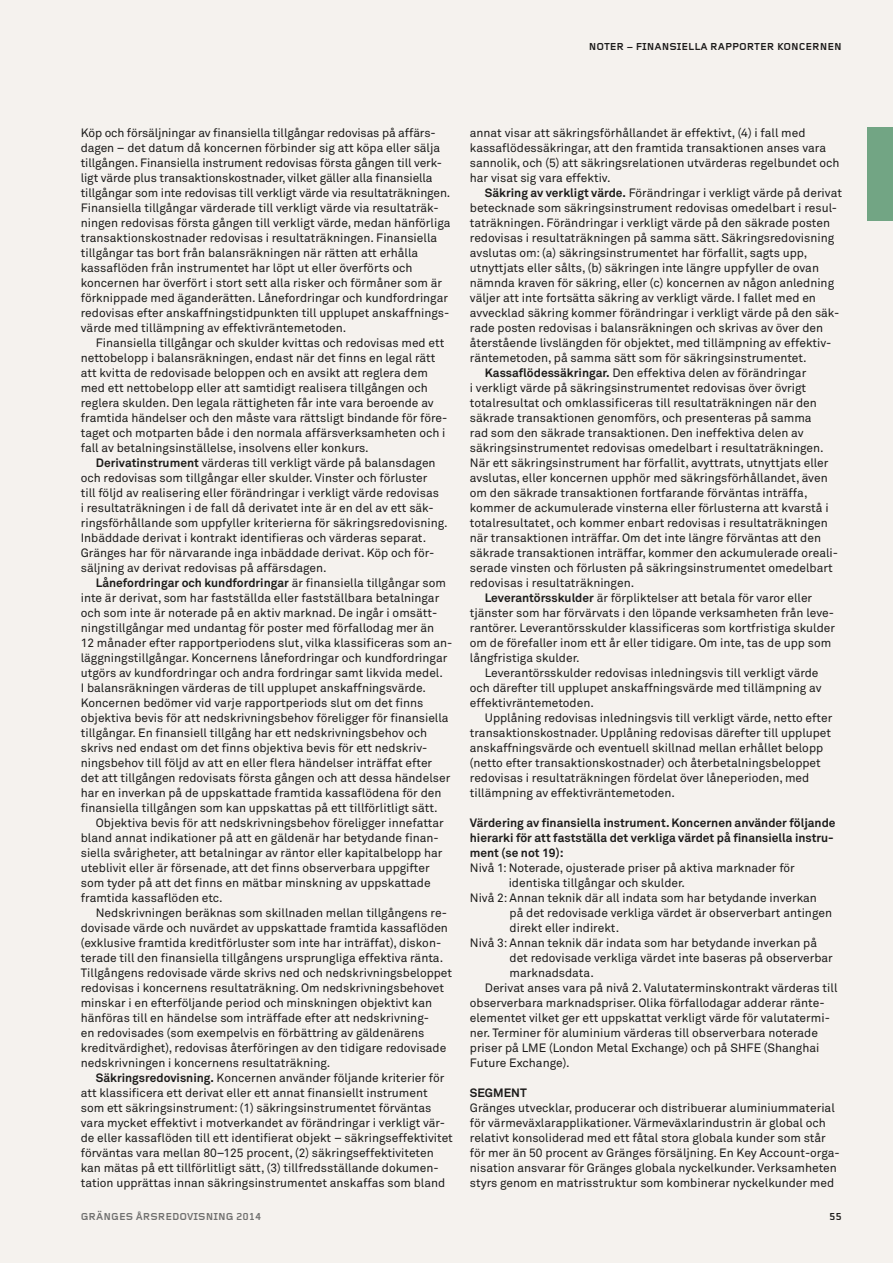
<style>
.page{position:relative;width:893px;height:1263px;background:#f5f2ee}
.page>*{position:absolute;margin:0;border:0;box-sizing:border-box;transform-origin:0 0}
.Notbröd_indrag{font:12px/15px "Akkurat Pro";color:#1c1b1a}
.Notbröd{font:12px/15px "Akkurat Pro";color:#1c1b1a}
.Notmellis_2{font:700 12px/15px "Akkurat Pro";color:#1c1b1a}
.Notmellis_1{font:700 12px "Akkurat Pro";color:#1c1b1a}
.t1{font:700 10.5px "Foundry Gridnik";color:#1c1b1a}
.t2{font:700 10.5px "Foundry Gridnik";color:#70706f}
.s1{font-weight:700}
</style>
<div class="page">
<div style="left:867px;top:128px;width:26px;height:93px;background:#72a584"></div>
<p class="t1" style="left:589px;top:41px;width:255px">NOTER – FINANSIELLA RAPPORTER KONCERNEN</p>
<p class="Notbröd" style="left:81px;top:126px;width:371px">Köp och försäljningar av finansiella tillgångar redovisas på affärs&shy;dagen – det datum då koncernen förbinder sig att köpa eller sälja tillgången. Finansiella instrument redovisas första gången till verk&shy;ligt värde plus transaktionskostnader, vilket gäller alla finansiella tillgångar som inte redovisas till verkligt värde via resultaträkningen.<br>Finansiella tillgångar värderade till verkligt värde via resultaträk&shy;ningen redovisas första gången till verkligt värde, medan hänförliga transaktionskostnader redovisas i resultaträkningen. Finansiella tillgångar tas bort från balansräkningen när rätten att erhålla kassaflöden från instrumentet har löpt ut eller överförts och koncernen har överfört i stort sett alla risker och förmåner som är förknippade med äganderätten. Lånefordringar och kundfordringar redovisas efter anskaffningstidpunkten till upplupet anskaffnings&shy;värde med tillämpning av effektivräntemetoden.</p>
<p class="Notbröd_indrag" style="left:81px;top:336px;width:368px;text-indent:15px">Finansiella tillgångar och skulder kvittas och redovisas med ett nettobelopp i balansräkningen, endast när det finns en legal rätt att kvitta de redovisade beloppen och en avsikt att reglera dem med ett nettobelopp eller att samtidigt realisera tillgången och reglera skulden. Den legala rättigheten får inte vara beroende av framtida händelser och den måste vara rättsligt bindande för före&shy;taget och motparten både i den normala affärsverksamheten och i fall av betalningsinställelse, insolvens eller konkurs.</p>
<p class="Notbröd_indrag" style="left:81px;top:456px;width:368px;text-indent:15px"><span class="s1">Derivatinstrument</span> värderas till verkligt värde på balansdagen och redovisas som tillgångar eller skulder. Vinster och förluster<br>till följd av realisering eller förändringar i verkligt värde redovisas<br>i resultaträkningen i de fall då derivatet inte är en del av ett säk&shy;ringsförhållande som uppfyller kriterierna för säkringsredovisning.<br>Inbäddade derivat i kontrakt identifieras och värderas separat.<br>Gränges har för närvarande inga inbäddade derivat. Köp och för&shy;säljning av derivat redovisas på affärsdagen.</p>
<p class="Notbröd_indrag" style="left:81px;top:576px;width:373px;text-indent:15px"><span class="s1">Lånefordringar och kundfordringar</span> är finansiella tillgångar som inte är derivat, som har fastställda eller fastställbara betalningar och som inte är noterade på en aktiv marknad. De ingår i omsätt&shy;ningstillgångar med undantag för poster med förfallodag mer än<br>12 månader efter rapportperiodens slut, vilka klassificeras som an&shy;läggningstillgångar. Koncernens lånefordringar och kundfordringar utgörs av kundfordringar och andra fordringar samt likvida medel.<br>I balansräkningen värderas de till upplupet anskaffningsvärde.<br>Koncernen bedömer vid varje rapportperiods slut om det finns objektiva bevis för att nedskrivningsbehov föreligger för finansiella tillgångar. En finansiell tillgång har ett nedskrivningsbehov och skrivs ned endast om det finns objektiva bevis för ett nedskriv&shy;ningsbehov till följd av att en eller flera händelser inträffat efter det att tillgången redovisats första gången och att dessa händelser har en inverkan på de uppskattade framtida kassaflödena för den finansiella tillgången som kan uppskattas på ett tillförlitligt sätt.</p>
<p class="Notbröd_indrag" style="left:81px;top:816px;width:365px;text-indent:15px">Objektiva bevis för att nedskrivningsbehov föreligger innefattar bland annat indikationer på att en gäldenär har betydande finan&shy;siella svårigheter, att betalningar av räntor eller kapitalbelopp har uteblivit eller är försenade, att det finns observerbara uppgifter som tyder på att det finns en mätbar minskning av uppskattade framtida kassaflöden etc.</p>
<p class="Notbröd_indrag" style="left:81px;top:906px;width:373px;text-indent:15px">Nedskrivningen beräknas som skillnaden mellan tillgångens re&shy;dovisade värde och nuvärdet av uppskattade framtida kassaflöden (exklusive framtida kreditförluster som inte har inträffat), diskon&shy;terade till den finansiella tillgångens ursprungliga effektiva ränta.<br>Tillgångens redovisade värde skrivs ned och nedskrivningsbeloppet redovisas i koncernens resultaträkning. Om nedskrivningsbehovet minskar i en efterföljande period och minskningen objektivt kan hänföras till en händelse som inträffade efter att nedskrivning-<br>en redovisades (som exempelvis en förbättring av gäldenärens kreditvärdighet), redovisas återföringen av den tidigare redovisade nedskrivningen i koncernens resultaträkning.</p>
<p class="Notbröd_indrag" style="left:81px;top:1071px;width:374px;text-indent:15px"><span class="s1">Säkringsredovisning.</span> Koncernen använder följande kriterier för att klassificera ett derivat eller ett annat finansiellt instrument som ett säkringsinstrument: (1) säkringsinstrumentet förväntas vara mycket effektivt i motverkandet av förändringar i verkligt vär&shy;de eller kassaflöden till ett identifierat objekt – säkringseffektivitet förväntas vara mellan 80–125 procent, (2) säkringseffektiviteten kan mätas på ett tillförlitligt sätt, (3) tillfredsställande dokumen&shy;tation upprättas innan säkringsinstrumentet anskaffas som bland</p>
<p class="Notbröd_indrag" style="left:470px;top:126px;width:371px">annat visar att säkringsförhållandet är effektivt, (4) i fall med kassaflödessäkringar, att den framtida transaktionen anses vara sannolik, och (5) att säkringsrelationen utvärderas regelbundet och har visat sig vara effektiv.</p>
<p class="Notbröd_indrag" style="left:470px;top:186px;width:374px;text-indent:15px"><span class="s1">Säkring av verkligt värde.</span> Förändringar i verkligt värde på derivat betecknade som säkringsinstrument redovisas omedelbart i resul&shy;taträkningen. Förändringar i verkligt värde på den säkrade posten redovisas i resultaträkningen på samma sätt. Säkringsredovisning avslutas om: (a) säkringsinstrumentet har förfallit, sagts upp, utnyttjats eller sålts, (b) säkringen inte längre uppfyller de ovan nämnda kraven för säkring, eller (c) koncernen av någon anledning väljer att inte fortsätta säkring av verkligt värde. I fallet med en avvecklad säkring kommer förändringar i verkligt värde på den säk&shy;rade posten redovisas i balansräkningen och skrivas av över den återstående livslängden för objektet, med tillämpning av effektiv&shy;räntemetoden, på samma sätt som för säkringsinstrumentet.</p>
<p class="Notbröd_indrag" style="left:470px;top:366px;width:370px;text-indent:15px"><span class="s1">Kassaflödessäkringar.</span> Den effektiva delen av förändringar<br>i verkligt värde på säkringsinstrumentet redovisas över övrigt totalresultat och omklassificeras till resultaträkningen när den säkrade transaktionen genomförs, och presenteras på samma<br>rad som den säkrade transaktionen. Den ineffektiva delen av säkringsinstrumentet redovisas omedelbart i resultaträkningen.<br>När ett säkringsinstrument har förfallit, avyttrats, utnyttjats eller avslutas, eller koncernen upphör med säkringsförhållandet, även om den säkrade transaktionen fortfarande förväntas inträffa, kommer de ackumulerade vinsterna eller förlusterna att kvarstå i totalresultatet, och kommer enbart redovisas i resultaträkningen när transaktionen inträffar. Om det inte längre förväntas att den säkrade transaktionen inträffar, kommer den ackumulerade oreali&shy;serade vinsten och förlusten på säkringsinstrumentet omedelbart redovisas i resultaträkningen.</p>
<p class="Notbröd_indrag" style="left:470px;top:591px;width:367px;text-indent:15px"><span class="s1">Leverantörsskulder</span> är förpliktelser att betala för varor eller tjänster som har förvärvats i den löpande verksamheten från leve&shy;rantörer. Leverantörsskulder klassificeras som kortfristiga skulder om de förefaller inom ett år eller tidigare. Om inte, tas de upp som långfristiga skulder.</p>
<p class="Notbröd_indrag" style="left:470px;top:666px;width:353px;text-indent:15px">Leverantörsskulder redovisas inledningsvis till verkligt värde och därefter till upplupet anskaffningsvärde med tillämpning av effektivräntemetoden.</p>
<p class="Notbröd_indrag" style="left:470px;top:711px;width:364px;text-indent:15px">Upplåning redovisas inledningsvis till verkligt värde, netto efter transaktionskostnader. Upplåning redovisas därefter till upplupet anskaffningsvärde och eventuell skillnad mellan erhållet belopp (netto efter transaktionskostnader) och återbetalningsbeloppet redovisas i resultaträkningen fördelat över låneperioden, med tillämpning av effektivräntemetoden.</p>
<p class="Notmellis_2" style="left:470px;top:815px;width:367px">Värdering av finansiella instrument. Koncernen använder följande hierarki för att fastställa det verkliga värdet på finansiella instru&shy;ment (se not 19):</p>
<p class="Notbröd" style="left:509px;top:861px;width:288px;text-indent:-39px">Nivå 1: Noterade, ojusterade priser på aktiva marknader för identiska tillgångar och skulder.</p>
<p class="Notbröd" style="left:510px;top:891px;width:324px;text-indent:-40px">Nivå 2: Annan teknik där all indata som har betydande inverkan på det redovisade verkliga värdet är observerbart antingen direkt eller indirekt.</p>
<p class="Notbröd" style="left:510px;top:936px;width:325px;text-indent:-40px">Nivå 3: Annan teknik där indata som har betydande inverkan på det redovisade verkliga värdet inte baseras på observerbar marknadsdata.</p>
<p class="Notbröd_indrag" style="left:470px;top:981px;width:369px;text-indent:15px">Derivat anses vara på nivå 2. Valutaterminskontrakt värderas till observerbara marknadspriser. Olika förfallodagar adderar ränte&shy;elementet vilket ger ett uppskattat verkligt värde för valutatermi&shy;ner. Terminer för aluminium värderas till observerbara noterade priser på LME (London Metal Exchange) och på SHFE (Shanghai Future Exchange).</p>
<p class="Notmellis_1" style="left:470px;top:1085px;width:58px">SEGMENT</p>
<p class="Notbröd" style="left:470px;top:1101px;width:371px">Gränges utvecklar, producerar och distribuerar aluminiummaterial för värmeväxlarapplikationer. Värmeväxlarindustrin är global och relativt konsoliderad med ett fåtal stora globala kunder som står för mer än 50 procent av Gränges försäljning. En Key Account-orga&shy;nisation ansvarar för Gränges globala nyckelkunder. Verksamheten styrs genom en matrisstruktur som kombinerar nyckelkunder med</p>
<p class="t2" style="left:81px;top:1210px;width:182px">GRÄNGES ÅRSREDOVISNING 2014</p>
<p class="t1" style="left:829px;top:1210px;width:14px">55</p>
</div>
